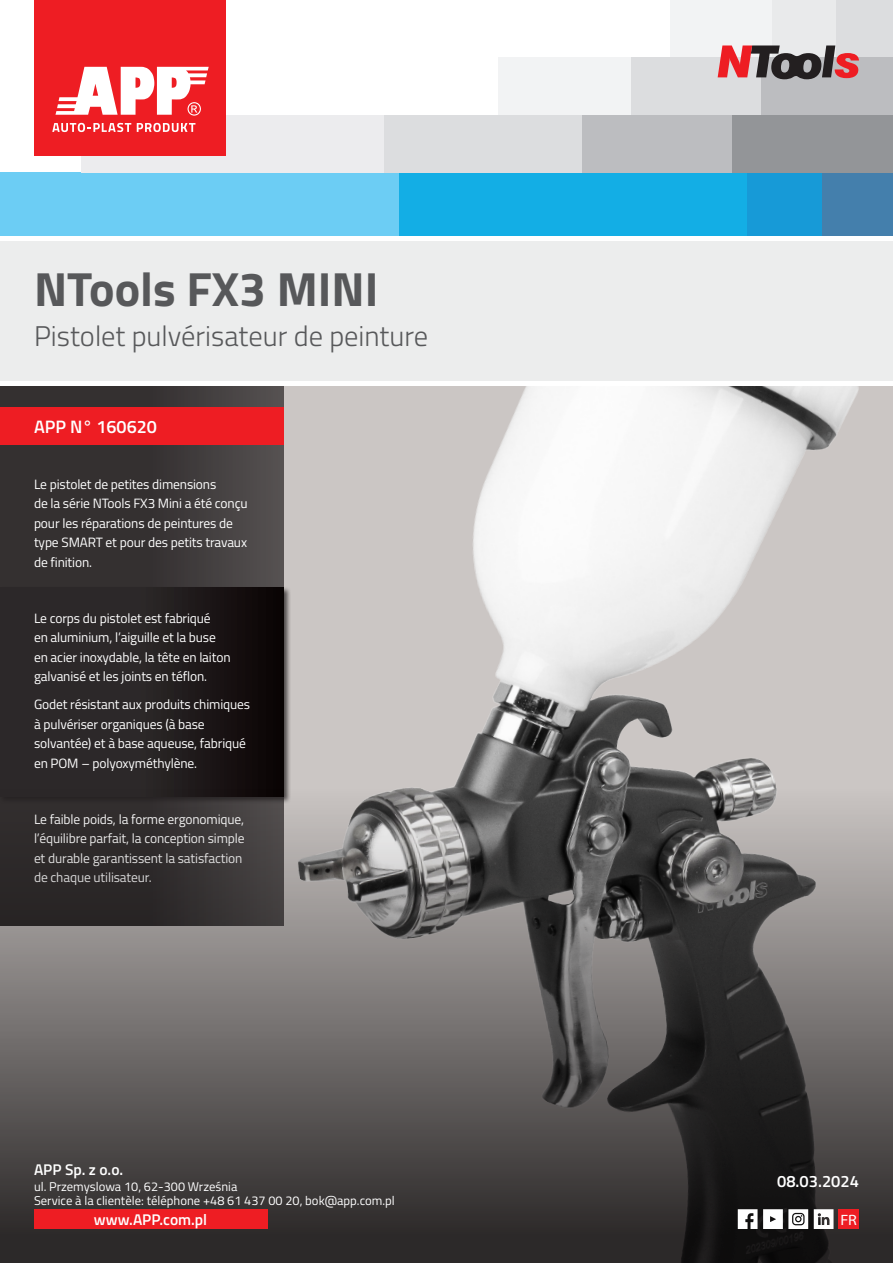
<style>
.page{position:relative;width:893px;height:1263px;background:#fff}
.page>*{position:absolute;margin:0;border:0;box-sizing:border-box;transform-origin:0 0}
.t1{font:700 48px "Titillium";color:#57585a}
.t2{font:300 28.5px "Titillium";color:#57585a}
.t3{font:600 18px "Titillium";color:#fff}
.t4{font:600 16.5px "Titillium";color:#fff}
.t5{font:600 15.45px "Titillium";color:#fff}
.t6{font:semi-expanded 15px "Myriad Pro";color:#fff}
.t7{font:13.5px/19.5px "Titillium";letter-spacing:-.01em;color:#fff}
.t8{font:12.75px "Titillium";color:#fff}
</style>
<div class="page">
<div style="left:727px;top:172px;width:97px;height:64px;background:#179ad7"></div>
<div style="left:398px;top:172px;width:348px;height:64px;background:#13aee5"></div>
<div style="left:0;top:172px;width:399px;height:64px;background:#6ccdf4"></div>
<div style="left:830px;top:0;width:63px;height:57px;background:#dcdddf"></div>
<div style="left:746px;top:0;width:90px;height:57px;background:#e9eaeb"></div>
<div style="left:670px;top:0;width:101px;height:57px;background:#f2f3f4"></div>
<div style="left:761px;top:57px;width:132px;height:58px;background:#bcbdc0"></div>
<div style="left:629px;top:57px;width:132px;height:58px;background:#dcdddf"></div>
<div style="left:499px;top:57px;width:132px;height:58px;background:#f2f3f4"></div>
<div style="left:822px;top:172px;width:71px;height:64px;background:#447fac"></div>
<div style="left:732px;top:115px;width:161px;height:57px;background:#939598"></div>
<div style="left:383px;top:115px;width:205px;height:57px;background:#dcdddf"></div>
<div style="left:81px;top:115px;width:302px;height:57px;background:#ececee"></div>
<div style="left:583px;top:115px;width:149px;height:57px;background:#bcbdc0"></div>
<div style="left:35px;top:0;width:191px;height:156px;background:#ee1d23"></div>
<svg style="left:52px;top:123px;width:79px;height:9px"></svg>
<svg style="left:137px;top:123px;width:58px;height:9px"></svg>
<svg style="left:55px;top:67px;width:154px;height:49px"></svg>
<img style="left:284px;top:386px;width:609px;height:403px">
<div style="left:0;top:386px;width:284px;height:540px;background:linear-gradient(to right,#2e2727,#4f4848)"></div>
<div style="left:0;top:236px;width:893px;height:146px;background:#eceded"></div>
<div style="left:0;top:407px;width:284px;height:37px;background:#ee1d23"></div>
<hr style="left:0;top:236px;width:893px;height:4px;background:#fff">
<svg style="left:718px;top:45px;width:141px;height:34px"></svg>
<div style="left:0;top:586px;width:291px;height:218px;background:#231f20;opacity:.75"></div>
<div style="left:0;top:588px;width:284px;height:208px;background:linear-gradient(to right,#353233,#120b0c)"></div>
<svg style="left:0;top:789px;width:893px;height:474px;background:#585554"></svg>
<svg style="left:738px;top:1209px;width:19px;height:20px"></svg>
<svg style="left:763px;top:1209px;width:45px;height:20px"></svg>
<svg style="left:814px;top:1209px;width:19px;height:20px"></svg>
<div style="left:838px;top:1209px;width:21px;height:20px;background:#ee1d23"></div>
<div style="left:34px;top:1209px;width:233px;height:20px;background:#ee1d23"></div>
<p class="t1" style="left:34px;top:252px;width:346px">NTools FX3 MINI</p>
<p class="t2" style="left:34px;top:316px;width:396px">Pistolet pulvérisateur de peinture</p>
<p class="t3" style="left:34px;top:413px;width:124px">APP N° 160620</p>
<p class="t7" style="left:34px;top:473px;width:215px">Le pistolet de petites dimensions<br>de la série NTools FX3 Mini a été conçu pour les réparations de peintures de type SMART et pour des petits travaux de finition.</p>
<p class="t7" style="left:34px;top:607px;width:198px">Le corps du pistolet est fabriqué<br>en aluminium, l’aiguille et la buse en acier inoxydable, la tête en laiton galvanisé et les joints en téflon.</p>
<p class="t7" style="left:34px;top:694px;width:218px">Godet résistant aux produits chimiques à pulvériser organiques (à base solvantée) et à base aqueuse, fabriqué en POM – polyoxyméthylène.</p>
<p class="t7" style="left:34px;top:808px;width:212px">Le faible poids, la forme ergonomique, l’équilibre parfait, la conception simple et durable garantissent la satisfaction de chaque utilisateur.</p>
<p class="t5" style="left:34px;top:1158px;width:91px">APP Sp. z o.o.</p>
<p class="t8" style="left:34px;top:1177px;width:205px">ul. Przemyslowa 10, 62-300 Września</p>
<p class="t8" style="left:34px;top:1191px;width:362px">Service à la clientèle: téléphone +48 61 437 00 20, bok@app.com.pl</p>
<p class="t5" style="left:94px;top:1208px;width:115px">www.APP.com.pl</p>
<p class="t4" style="left:777px;top:1169px;width:83px">08.03.2024</p>
<p class="t6" style="left:840px;top:1210px;width:18px">FR</p>
</div>
